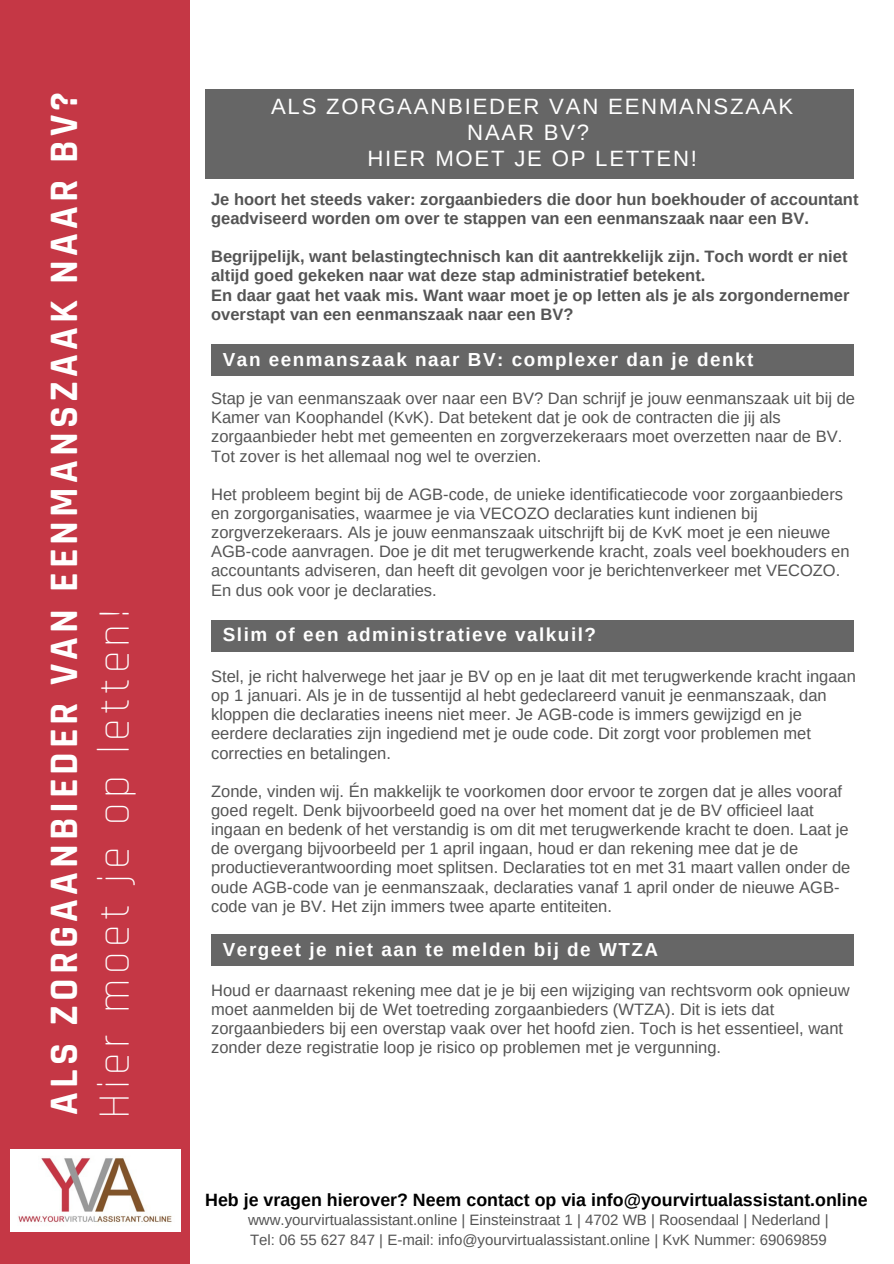
<style>
.page{position:relative;width:894px;height:1264px;background:#fff}
.page>*{position:absolute;margin:0;border:0;box-sizing:border-box;transform-origin:0 0}
.t1{font:300 45.3px "Rajdhani";letter-spacing:.1em;color:#fff}
.t2{font:700 40.8px "Rajdhani";letter-spacing:.1em;color:#fff}
.t3{font:22.2px/26.1px "Arimo";letter-spacing:.08em;color:#fff;text-align:center}
.t4{font:700 18.9px "Arimo";letter-spacing:.08em;color:#fff}
.t5{font:700 17.85px "Arimo";color:#000}
.t6{font:16.5px/19.2px "Arimo";color:#545454}
.t7{font:700 16.5px/19.2px "Arimo";color:#545454}
.t8{font:15px "Arimo";color:#545454}
</style>
<div class="page">
<div style="left:0;top:0;width:189px;height:1263px;background:#c53745"></div>
<img style="left:11px;top:1149px;width:169px;height:82px">
<div style="left:211px;top:344px;width:642px;height:32px;background:#666"></div>
<div style="left:211px;top:620px;width:642px;height:31px;background:#666"></div>
<div style="left:211px;top:934px;width:642px;height:31px;background:#666"></div>
<div style="left:205px;top:89px;width:648px;height:32px;background:#666"></div>
<div style="left:205px;top:119px;width:648px;height:32px;background:#666"></div>
<div style="left:205px;top:147px;width:648px;height:31px;background:#666"></div>
<p class="t2" style="left:39px;top:1114px;width:1024px;rotate:-90deg">ALS ZORGAANBIEDER VAN EENMANSZAAK NAAR BV?</p>
<p class="t1" style="left:87px;top:1118px;width:512px;rotate:-90deg">Hier moet je op letten!</p>
<h4 class="t3" style="left:271px;top:93px;width:523px">ALS ZORGAANBIEDER VAN EENMANSZAAK<br>NAAR BV?<br>HIER MOET JE OP LETTEN!</h4>
<p class="t7" style="left:211px;top:189px;width:648px">Je hoort het steeds vaker: zorgaanbieders die door hun boekhouder of accountant geadviseerd worden om over te stappen van een eenmanszaak naar een BV.</p>
<p class="t7" style="left:211px;top:247px;width:639px">Begrijpelijk, want belastingtechnisch kan dit aantrekkelijk zijn. Toch wordt er niet altijd goed gekeken naar wat deze stap administratief betekent.<br>En daar gaat het vaak mis. Want waar moet je op letten als je als zorgondernemer overstapt van een eenmanszaak naar een BV?</p>
<p class="t4" style="left:223px;top:348px;width:532px">Van eenmanszaak naar BV: complexer dan je denkt</p>
<p class="t6" style="left:211px;top:389px;width:645px">Stap je van eenmanszaak over naar een BV? Dan schrijf je jouw eenmanszaak uit bij de Kamer van Koophandel (KvK). Dat betekent dat je ook de contracten die jij als zorgaanbieder hebt met gemeenten en zorgverzekeraars moet overzetten naar de BV.<br>Tot zover is het allemaal nog wel te overzien.</p>
<h4 class="t6" style="left:211px;top:484px;width:639px">Het probleem begint bij de AGB-code, de unieke identificatiecode voor zorgaanbieders en zorgorganisaties, waarmee je via VECOZO declaraties kunt indienen bij zorgverzekeraars. Als je jouw eenmanszaak uitschrijft bij de KvK moet je een nieuwe AGB-code aanvragen. Doe je dit met terugwerkende kracht, zoals veel boekhouders en accountants adviseren, dan heeft dit gevolgen voor je berichtenverkeer met VECOZO.<br>En dus ook voor je declaraties.</h4>
<h5 class="t4" style="left:223px;top:624px;width:374px">Slim of een administratieve valkuil?</h5>
<p class="t6" style="left:211px;top:666px;width:646px">Stel, je richt halverwege het jaar je BV op en je laat dit met terugwerkende kracht ingaan op 1 januari. Als je in de tussentijd al hebt gedeclareerd vanuit je eenmanszaak, dan kloppen die declaraties ineens niet meer. Je AGB-code is immers gewijzigd en je eerdere declaraties zijn ingediend met je oude code. Dit zorgt voor problemen met correcties en betalingen.</p>
<p class="t6" style="left:211px;top:781px;width:640px">Zonde, vinden wij. Én makkelijk te voorkomen door ervoor te zorgen dat je alles vooraf goed regelt. Denk bijvoorbeeld goed na over het moment dat je de BV officieel laat ingaan en bedenk of het verstandig is om dit met terugwerkende kracht te doen. Laat je de overgang bijvoorbeeld per 1 april ingaan, houd er dan rekening mee dat je de productieverantwoording moet splitsen. Declaraties tot en met 31 maart vallen onder de oude AGB-code van je eenmanszaak, declaraties vanaf 1 april onder de nieuwe AGB&shy;code van je BV. Het zijn immers twee aparte entiteiten.</p>
<h5 class="t4" style="left:223px;top:938px;width:436px">Vergeet je niet aan te melden bij de WTZA</h5>
<p class="t6" style="left:211px;top:980px;width:639px">Houd er daarnaast rekening mee dat je je bij een wijziging van rechtsvorm ook opnieuw moet aanmelden bij de Wet toetreding zorgaanbieders (WTZA). Dit is iets dat zorgaanbieders bij een overstap vaak over het hoofd zien. Toch is het essentieel, want zonder deze registratie loop je risico op problemen met je vergunning.</p>
<h3 class="t5" style="left:205px;top:1189px;width:663px">Heb je vragen hierover? Neem contact op via info@yourvirtualassistant.online</h3>
<h1 class="t8" style="left:248px;top:1210px;width:582px">www.yourvirtualassistant.online | Einsteinstraat 1 | 4702 WB | Roosendaal | Nederland |</h1>
<p class="t8" style="left:250px;top:1231px;width:578px">Tel: 06 55 627 847 | E-mail: info@yourvirtualassistant.online | KvK Nummer: 69069859</p>
</div>
